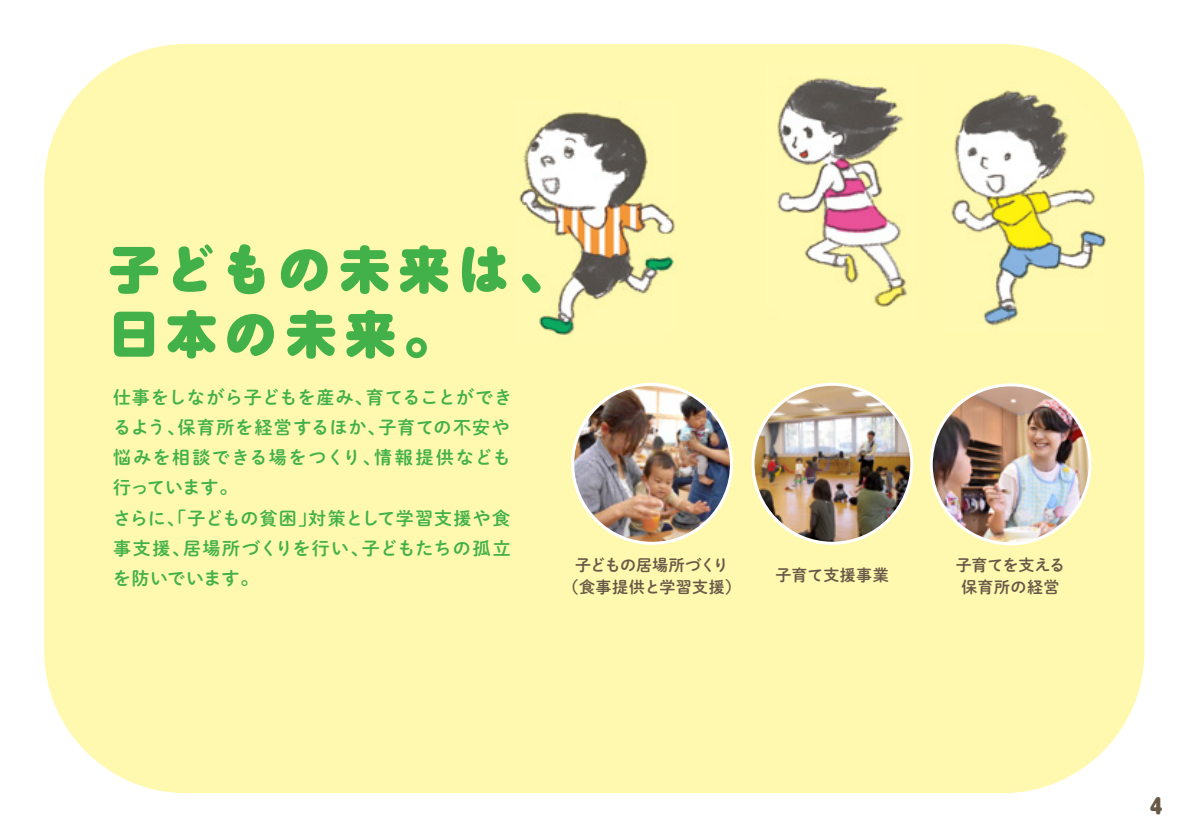
<style>
.page{position:relative;width:1191px;height:840px;background:#fff}
.page>*{position:absolute;margin:0;border:0;box-sizing:border-box;transform-origin:0 0}
.t1{font:900 53.8px "Maru Anti Std";color:#43b149}
.t2{font:900 50.2px "Shin M Go Pro";color:#43b149}
.t3{font:900 20px "Shin M Go Pro";color:#675947}
.t4{font:18px/30px "Shuei M Go Std B";letter-spacing:.04em;color:#43b149}
.t5{font:16px/22px "Shuei M Go Std B";letter-spacing:.005em;color:#675947;text-align:center}
.s1{font-family:"Shin M Go Pro";font-size:50.2px}
.s2{font-family:"Maru Anti Std";font-size:53.8px}
</style>
<div class="page">
<div style="left:44px;top:44px;width:1100px;height:748px;background:#fff9b0;border-radius:142px"></div>
<img style="left:519px;top:112px;width:157px;height:223px">
<img style="left:777px;top:77px;width:130px;height:230px">
<img style="left:573px;top:384px;width:158px;height:158px;border-radius:78px">
<div style="left:571px;top:382px;width:162px;height:162px;border:3px solid #fff;border-radius:50%"></div>
<img style="left:933px;top:385px;width:157px;height:158px">
<div style="left:929px;top:383px;width:162px;height:162px;border:3px solid #fff;border-radius:50%"></div>
<img style="left:755px;top:386px;width:156px;height:157px">
<div style="left:751px;top:382px;width:162px;height:162px;border:3px solid #fff;border-radius:50%"></div>
<img style="left:951px;top:81px;width:161px;height:245px">
<h1 class="t1" style="left:109px;top:228px;width:465px"><span class="s1">子</span>どもの<span class="s1">未来</span>は、</h1>
<h2 class="t2" style="left:109px;top:293px;width:350px">日本<span class="s2">の</span>未来<span class="s2">。</span></h2>
<p class="t4" style="left:113px;top:382px;width:401px">仕事をしながら子どもを産み、育てることができるよう、保育所を経営するほか、子育ての不安や悩みを相談できる場をつくり、情報提供なども行っています。<br>さらに、「子どもの貧困」対策として学習支援や食事支援、居場所づくりを行い、子どもたちの孤立を防いでいます。</p>
<p class="t5" style="left:562px;top:553px;width:180px">子どもの居場所づくり<br>（食事提供と学習支援）</p>
<p class="t5" style="left:955px;top:553px;width:111px">子育てを支える保育所の経営</p>
<p class="t5" style="left:775px;top:563px;width:115px">子育て支援事業</p>
<p class="t3" style="left:1149px;top:789px;width:14px">4</p>
</div>
